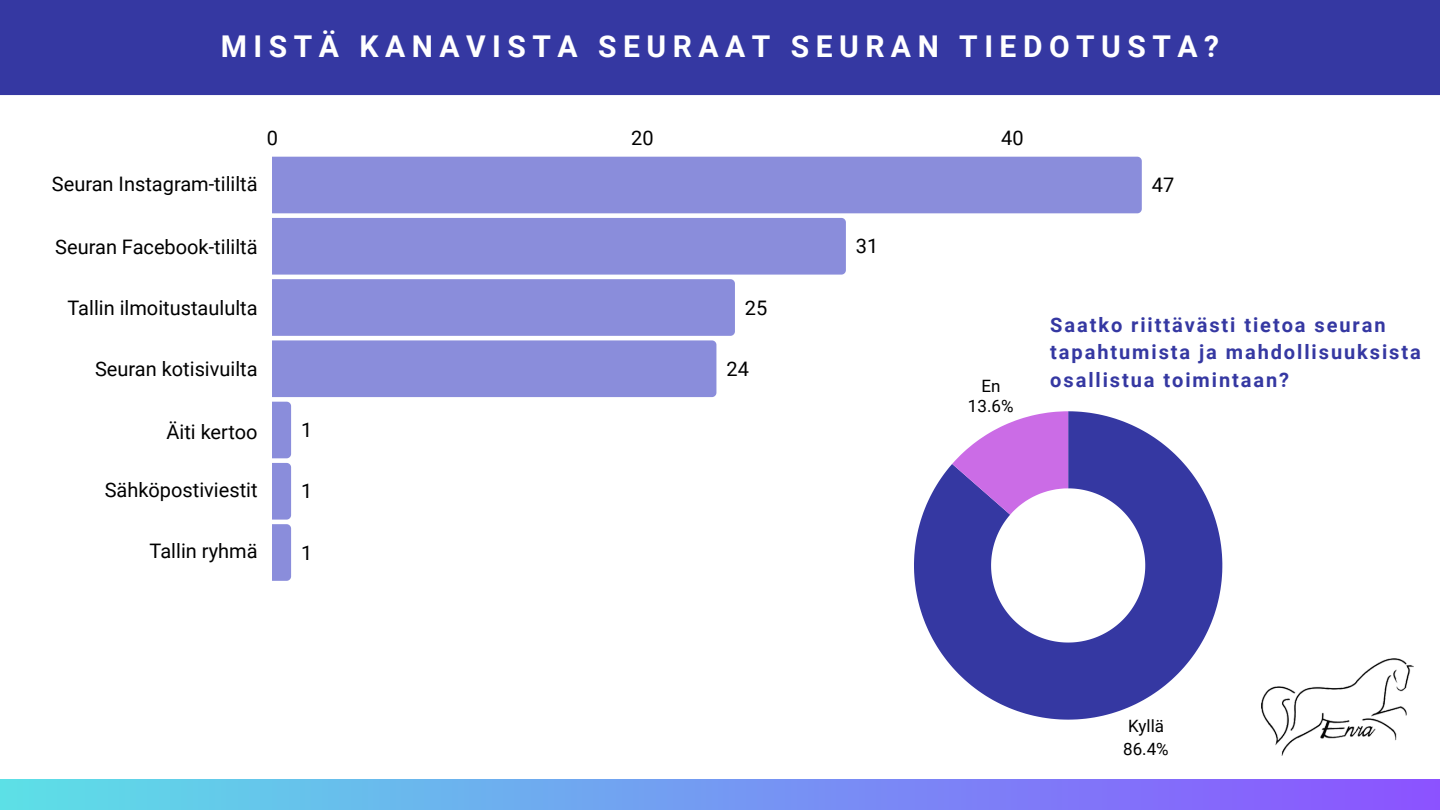
<style>
.page{position:relative;width:1440px;height:810px;background:#fff}
.page>*{position:absolute;margin:0;border:0;box-sizing:border-box;transform-origin:0 0}
.t1{font:700 30px "Roboto";letter-spacing:.215em;color:#fff}
.t2{font:20px "Roboto";color:#000}
.t3{font:700 20px/27.8px "Roboto";letter-spacing:.095em;color:#3538a2}
.t4{font:17px/23.9px "Roboto";color:#000}
</style>
<div class="page">
<img style="left:1261px;top:658px;width:152px;height:98px">
<div style="left:0;top:780px;width:1440px;height:30px;background:linear-gradient(to right,#5ce0e6,#8c52ff)"></div>
<div style="left:0;top:0;width:1440px;height:95px;background:#3538a2"></div>
<div style="left:273px;top:157px;width:869px;height:56px;background:#8a8ddb"></div>
<svg style="left:273px;top:218px;width:573px;height:363px"></svg>
<svg style="left:914px;top:411px;width:308px;height:309px;fill:#3538a2"></svg>
<svg style="left:952px;top:411px;width:116px;height:104px"></svg>
<p class="t1" style="left:221px;top:29px;width:1000px">MISTÄ KANAVISTA SEURAAT SEURAN TIEDOTUSTA?</p>
<p class="t2" style="left:267px;top:127px;width:13px">0</p>
<p class="t2" style="left:631px;top:127px;width:24px">20</p>
<p class="t2" style="left:1001px;top:127px;width:24px">40</p>
<p class="t2" style="left:52px;top:172px;width:207px">Seuran Instagram-tililtä</p>
<p class="t2" style="left:1152px;top:174px;width:24px">47</p>
<p class="t2" style="left:55px;top:235px;width:204px">Seuran Facebook-tililtä</p>
<p class="t2" style="left:856px;top:235px;width:24px">31</p>
<p class="t2" style="left:67px;top:296px;width:192px">Tallin ilmoitustaululta</p>
<p class="t2" style="left:745px;top:296px;width:24px">25</p>
<p class="t2" style="left:95px;top:358px;width:164px">Seuran kotisivuilta</p>
<p class="t2" style="left:726px;top:357px;width:24px">24</p>
<p class="t2" style="left:166px;top:420px;width:93px">Äiti kertoo</p>
<p class="t2" style="left:301px;top:419px;width:13px">1</p>
<p class="t2" style="left:105px;top:478px;width:154px">Sähköpostiviestit</p>
<p class="t2" style="left:301px;top:480px;width:13px">1</p>
<p class="t2" style="left:150px;top:540px;width:110px">Tallin ryhmä</p>
<p class="t2" style="left:301px;top:541px;width:13px">1</p>
<p class="t4" style="left:968px;top:376px;width:47px;line-height:20.1px;text-align:center">En<br>13.6%</p>
<p class="t3" style="left:1050px;top:311px;width:372px">Saatko riittävästi tietoa seuran tapahtumista ja mahdollisuuksista osallistua toimintaan?</p>
<p class="t4" style="left:1123px;top:714px;width:47px">Kyllä<br>86.4%</p>
</div>
